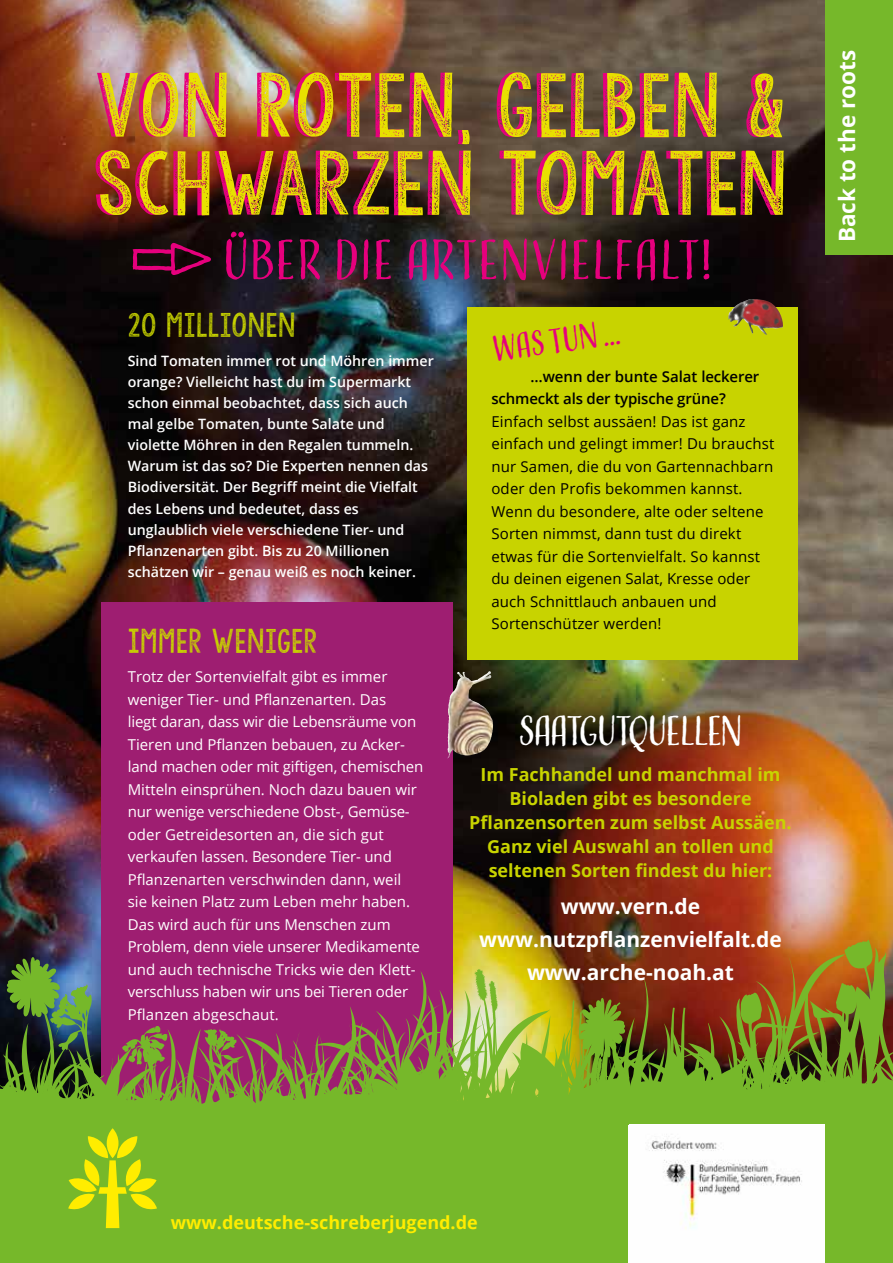
<style>
.page{position:relative;width:893px;height:1263px;background:#fff}
.page>*{position:absolute;margin:0;border:0;box-sizing:border-box;transform-origin:0 0}
.t1{font:72px/78px "KG Allof Me";letter-spacing:.03em;color:#e8e100}
.t2{font:52.5px "Adorn Condensed Sans";letter-spacing:-.015em;color:#e6007d}
.t3{font:39px "Adorn Condensed Sans";letter-spacing:-.07em;color:#fff}
.t4{font:33px "Adorn Condensed Sans";color:#e6007d}
.t5{font:27px "KG Allof Me";letter-spacing:.02em;color:#c8d300}
.t6{font:700 22.5px "Open Sans";color:#fff}
.t7{font:700 21px/32.7px "Open Sans";color:#fff;text-align:center}
.t8{font:700 18px/24px "Open Sans";color:#c8d300;text-align:center}
.t9{font:700 18px "Open Sans";color:#ffed00}
.t10{font:15px/22.5px "Open Sans";color:#fff}
.t11{font:15px/22.5px "Open Sans";letter-spacing:.01em;color:#000}
.t12{font:600 15px/22.5px "Open Sans";letter-spacing:-.01em;color:#000}
.t13{font:600 14.25px/21px "Open Sans";color:#fff}
</style>
<div class="page">
<img style="left:0;top:0;width:893px;height:939px">
<div style="left:101px;top:603px;width:351px;height:518px;background:#9e1e71"></div>
<div style="left:0;top:1228px;width:893px;height:35px;background:#76b82a"></div>
<div style="left:467px;top:307px;width:330px;height:353px;background:#c8d300"></div>
<img style="left:448px;top:671px;width:40px;height:77px">
<img style="left:728px;top:299px;width:55px;height:36px">
<svg style="left:133px;top:243px;width:78px;height:32px;background:#50062b"></svg>
<div style="left:825px;top:0;width:68px;height:255px;background:#76b82a"></div>
<img style="left:0;top:939px;width:893px;height:289px">
<img style="left:629px;top:1126px;width:195px;height:137px">
<h1 class="t1" style="left:97px;top:68px;width:692px">VON ROTEN, GELBEN &amp;<br>SCHWARZEN TOMATEN</h1>
<h2 class="t2" style="left:222px;top:227px;width:491px">ÜBER DIE ARTENVIELFALT!</h2>
<h3 class="t5" style="left:128px;top:307px;width:169px">20 MILLIONEN</h3>
<p class="t13" style="left:128px;top:350px;width:308px">Sind Tomaten immer rot und Möhren immer orange? Vielleicht hast du im Supermarkt schon einmal beobachtet, dass sich auch mal gelbe Tomaten, bunte Salate und violette Möhren in den Regalen tummeln.<br>Warum ist das so? Die Experten nennen das Biodiversität. Der Begriff meint die Vielfalt des Lebens und bedeutet, dass es unglaublich viele verschiedene Tier- und Pflanzenarten gibt. Bis zu 20 Millionen schätzen wir – genau weiß es noch keiner.</p>
<h3 class="t5" style="left:128px;top:622px;width:191px">IMMER WENIGER</h3>
<p class="t10" style="left:128px;top:665px;width:297px">Trotz der Sortenvielfalt gibt es immer weniger Tier- und Pflanzenarten. Das<br>liegt daran, dass wir die Lebensräume von Tieren und Pflanzen bebauen, zu Acker&shy;land machen oder mit giftigen, chemischen Mitteln einsprühen. Noch dazu bauen wir nur wenige verschiedene Obst-, Gemüse&shy;oder Getreidesorten an, die sich gut verkaufen lassen. Besondere Tier- und Pflanzenarten verschwinden dann, weil sie keinen Platz zum Leben mehr haben.<br>Das wird auch für uns Menschen zum Problem, denn viele unserer Medikamente und auch technische Tricks wie den Klett&shy;verschluss haben wir uns bei Tieren oder Pflanzen abgeschaut.</p>
<h3 class="t4" style="left:490px;top:329px;width:130px;rotate:-8deg">WASTUN…</h3>
<p class="t12" style="left:491px;top:365px;width:269px;text-indent:39px">…wenn der bunte Salat leckerer schmeckt als der typische grüne?</p>
<p class="t11" style="left:491px;top:410px;width:284px">Einfach selbst aussäen! Das ist ganz einfach und gelingt immer! Du brauchst nur Samen, die du von Gartennachbarn oder den Profis bekommen kannst.<br>Wenn du besondere, alte oder seltene Sorten nimmst, dann tust du direkt etwas für die Sortenvielfalt. So kannst du deinen eigenen Salat, Kresse oder auch Schnittlauch anbauen und Sortenschützer werden!</p>
<h3 class="t3" style="left:518px;top:706px;width:227px">SAATGUTQUELLEN</h3>
<p class="t8" style="left:469px;top:762px;width:324px">Im Fachhandel und manchmal im<br>Bioladen gibt es besondere<br>Pflanzensorten zum selbst Aussäen.<br>Ganz viel Auswahl an tollen und seltenen Sorten findest du hier:</p>
<h3 class="t7" style="left:479px;top:890px;width:304px">www.vern.de www.nutzpflanzenvielfalt.de www.arche-noah.at</h3>
<h3 class="t6" style="left:831px;top:242px;width:194px;rotate:-90deg">Back to the roots</h3>
<p class="t9" style="left:171px;top:1209px;width:309px">www.deutsche-schreberjugend.de</p>
</div>
